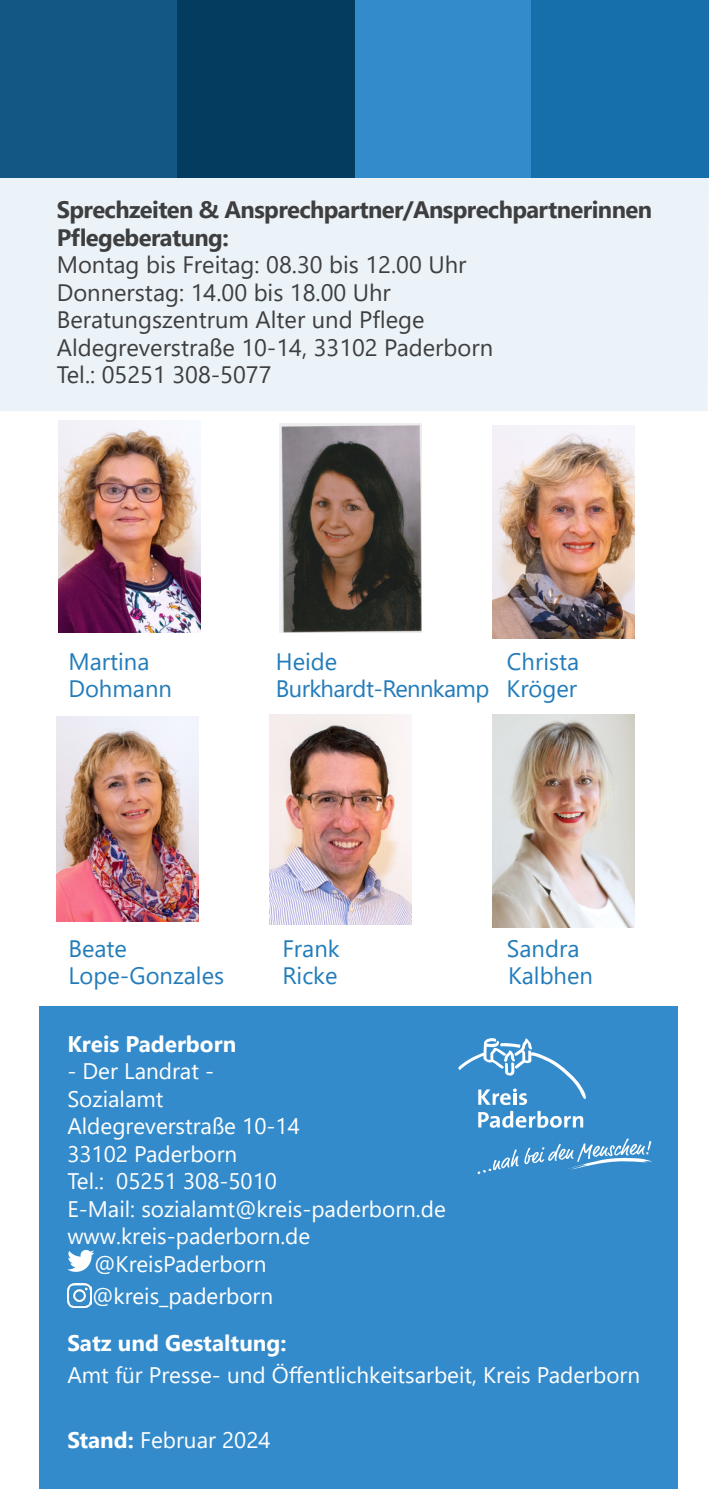
<style>
.page{position:relative;width:709px;height:1489px;background:#fff}
.page>*{position:absolute;margin:0;border:0;box-sizing:border-box;transform-origin:0 0}
.t1{font:23.75px/27.5px "Segoe UI";color:#3e3e3f}
.Aufzählung{font:23.75px "Segoe UI";color:#227cba}
.t2{font:700 23.75px/27.5px "Segoe UI";letter-spacing:-.025em;color:#3e3e3f}
.Aufzählung-2{font:23.75px "Segoe UI";letter-spacing:-.025em;color:#227cba}
.t3{font:22.5px/27.5px "Segoe UI";color:#fff}
.t4{font:700 22.5px "Segoe UI";color:#fff}
.s1{font-weight:700}
</style>
<div class="page">
<div style="left:39px;top:1006px;width:638px;height:482px;background:#348bcb"></div>
<svg style="left:67px;top:1249px;width:27px;height:22px"></svg>
<svg style="left:477px;top:1138px;width:175px;height:36px"></svg>
<svg style="left:458px;top:1038px;width:128px;height:89px"></svg>
<div style="left:0;top:177px;width:709px;height:234px;background:#ebf3f9"></div>
<img style="left:58px;top:420px;width:142px;height:212px">
<img style="left:279px;top:423px;width:142px;height:209px">
<img style="left:57px;top:716px;width:141px;height:205px">
<img style="left:269px;top:715px;width:142px;height:209px">
<img style="left:68px;top:1283px;width:24px;height:24px">
<img style="left:493px;top:425px;width:141px;height:213px">
<img style="left:493px;top:715px;width:141px;height:212px">
<div style="left:0;top:0;width:177px;height:177px;background:#135885"></div>
<div style="left:354px;top:0;width:177px;height:177px;background:#348bcb"></div>
<div style="left:177px;top:0;width:177px;height:177px;background:#023c5f"></div>
<div style="left:531px;top:0;width:178px;height:177px;background:#166eaa"></div>
<p class="t2" style="left:57px;top:194px;width:597px">Sprechzeiten &amp; Ansprechpartner/Ansprechpartnerinnen<br>Pflegeberatung:</p>
<p class="t1" style="left:57px;top:249px;width:411px">Montag bis Freitag: 08.30 bis 12.00 Uhr</p>
<p class="t1" style="left:57px;top:276px;width:336px">Donnerstag: 14.00 bis 18.00 Uhr</p>
<p class="t1" style="left:57px;top:304px;width:438px">Beratungszentrum Alter und Pflege<br>Aldegreverstraße 10-14, 33102 Paderborn</p>
<p class="t1" style="left:57px;top:359px;width:216px">Tel.: 05251 308-5077</p>
<p class="Aufzählung" style="left:68px;top:638px;width:83px">Martina</p>
<p class="Aufzählung" style="left:276px;top:638px;width:63px">Heide</p>
<p class="Aufzählung" style="left:507px;top:638px;width:74px">Christa</p>
<p class="Aufzählung" style="left:68px;top:666px;width:105px">Dohmann</p>
<p class="Aufzählung-2" style="left:276px;top:666px;width:303px">Burkhardt-Rennkamp Kröger</p>
<p class="Aufzählung" style="left:68px;top:925px;width:60px">Beate</p>
<p class="Aufzählung" style="left:282px;top:925px;width:59px">Frank</p>
<p class="Aufzählung" style="left:507px;top:925px;width:74px">Sandra</p>
<p class="Aufzählung" style="left:68px;top:953px;width:157px">Lope-Gonzales</p>
<p class="Aufzählung" style="left:282px;top:953px;width:57px">Ricke</p>
<p class="Aufzählung" style="left:508px;top:953px;width:86px">Kalbhen</p>
<p class="t4" style="left:67px;top:1022px;width:170px">Kreis Paderborn</p>
<p class="t3" style="left:67px;top:1055px;width:148px">- Der Landrat -</p>
<p class="t3" style="left:67px;top:1082px;width:98px">Sozialamt</p>
<p class="t3" style="left:67px;top:1110px;width:234px">Aldegreverstraße 10-14<br>33102 Paderborn</p>
<p class="t3" style="left:67px;top:1165px;width:211px">Tel.: 05251 308-5010</p>
<p class="t3" style="left:67px;top:1192px;width:380px">E-Mail: sozialamt@kreis-paderborn.de</p>
<p class="t3" style="left:67px;top:1220px;width:244px">www.kreis-paderborn.de</p>
<p class="t3" style="left:92px;top:1245px;width:183px;line-height:32.5px">@KreisPaderborn @kreis_paderborn</p>
<p class="t4" style="left:67px;top:1321px;width:221px">Satz und Gestaltung:</p>
<p class="t3" style="left:67px;top:1359px;width:574px">Amt für Presse- und Öffentlichkeitsarbeit, Kreis Paderborn</p>
<p class="t3" style="left:67px;top:1424px;width:205px"><span class="s1">Stand:</span> Februar 2024</p>
</div>
